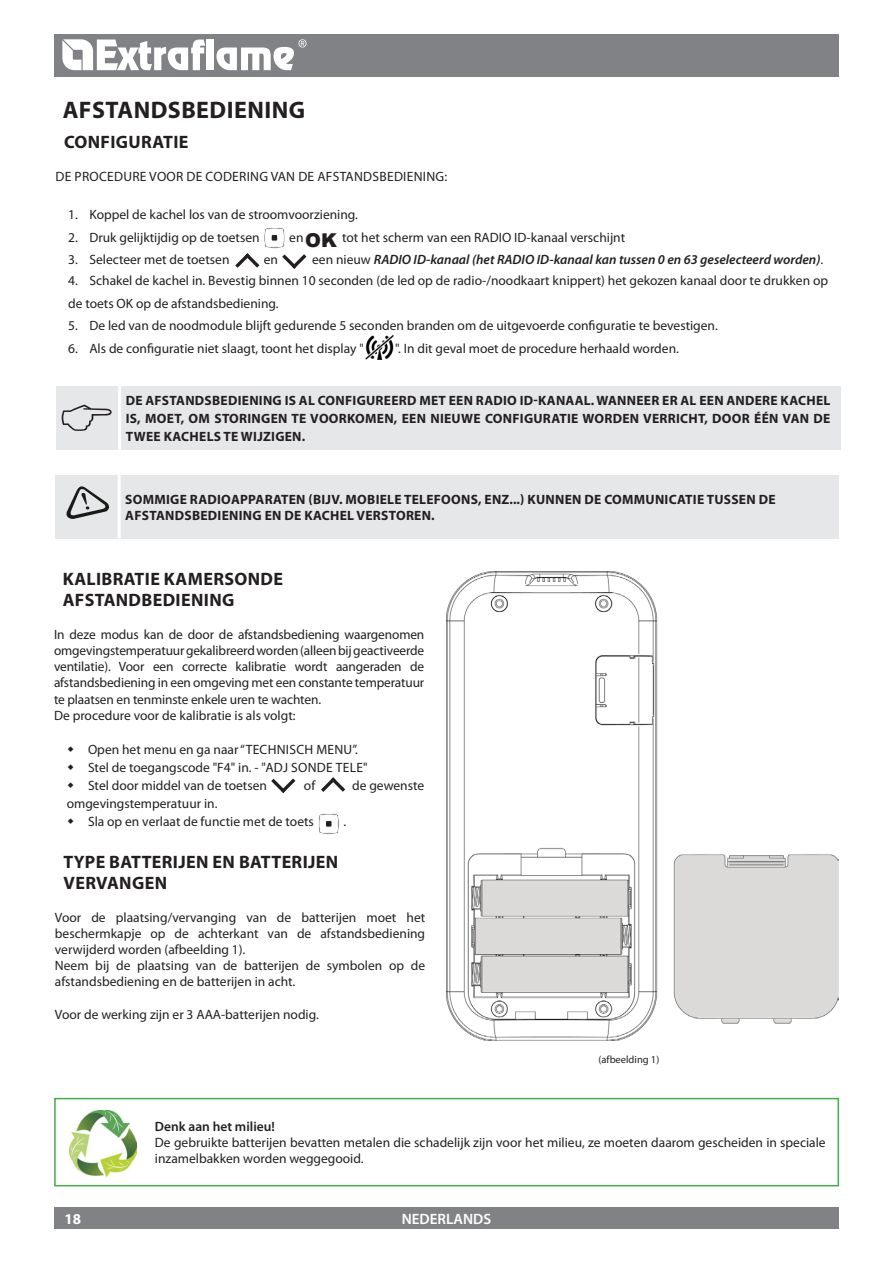
<style>
.page{position:relative;width:893px;height:1263px;background:#fff}
.page>*{position:absolute;margin:0;border:0;box-sizing:border-box;transform-origin:0 0}
.t1{font:700 24px "Myriad Pro";letter-spacing:.02em;color:#231f20}
.t2{font:700 18px/21.6px "Myriad Pro";letter-spacing:.02em;color:#231f20}
.t3{font:900 15.45px "Arial";color:#231f20}
.t4{font:600 15px "Myriad Pro";color:#fff}
.t5{font:700 15px "Myriad Pro";color:#fff}
.t6{font:13.5px/16.2px "Myriad Pro";color:#231f20}
.t7{font:700 13.5px/16.2px "Myriad Pro";letter-spacing:.02em;color:#231f20}
.t8{font:italic 600 13.5px "Myriad Pro";color:#231f20}
.t9{font:600 13.5px "Myriad Pro";color:#231f20}
.t10{font:900 12.75px "Arial";color:#231f20}
.t11{font:10.5px "Myriad Pro";color:#231f20}
.s1{font-family:"Arial";font-weight:900;font-size:19.05px}
.s2{font-weight:400;font-style:normal}
</style>
<div class="page">
<img style="left:446px;top:571px;width:392px;height:470px">
<div style="left:54px;top:34px;width:785px;height:43px;background:#808285"></div>
<div style="left:54px;top:1208px;width:785px;height:21px;background:#808285"></div>
<svg style="left:62px;top:39px;width:143px;height:31px"></svg>
<div style="left:207px;top:40px;width:7px;height:30px;background:#fff"></div>
<svg style="left:216px;top:39px;width:90px;height:31px"></svg>
<div style="left:54px;top:1098px;width:785px;height:88px;border:2px solid #40ae49"></div>
<div style="left:55px;top:475px;width:784px;height:63px;background:#e6e7e9"></div>
<hr style="left:118px;top:475px;width:3px;height:63px;background:#fff">
<svg style="left:66px;top:486px;width:43px;height:33px"></svg>
<img style="left:70px;top:1110px;width:67px;height:66px">
<svg style="left:271px;top:778px;width:24px;height:15px"></svg>
<svg style="left:321px;top:777px;width:24px;height:15px"></svg>
<svg style="left:318px;top:813px;width:21px;height:21px"></svg>
<div style="left:56px;top:386px;width:785px;height:64px;background:#e6e7e9"></div>
<hr style="left:118px;top:386px;width:3px;height:64px;background:#fff">
<svg style="left:235px;top:227px;width:71px;height:42px"></svg>
<img style="left:365px;top:335px;width:29px;height:24px">
<h1 class="t1" style="left:63px;top:94px;width:244px">AFSTANDSBEDIENING</h1>
<h2 class="t2" style="left:64px;top:131px;width:13px">CONFIGURA</h2>
<h2 class="t2" style="left:163px;top:131px;width:18px">TIE</h2>
<p class="t6" style="left:56px;top:168px;width:44px">De procedu</p>
<p class="t6" style="left:132px;top:168px;width:27px">re voo</p>
<p class="t6" style="left:176px;top:168px;width:39px">r de code</p>
<p class="t6" style="left:239px;top:168px;width:41px">ring van</p>
<p class="t6" style="left:298px;top:168px;width:28px">de afstands</p>
<p class="t6" style="left:379px;top:168px;width:16px">bedienin</p>
<p class="t6" style="left:435px;top:168px;width:13px">g:</p>
<p class="t6" style="left:68px;top:206px;width:291px">1. Koppel de kachel los van de stroomvoorziening.</p>
<p class="t6" style="left:68px;top:229px;width:193px">2. Druk gelijktijdig op de toetsen</p>
<p class="t10" style="left:264px;top:254px;width:23px">OK</p>
<p class="t3" style="left:306px;top:178px;width:27px;rotate:-180deg">OK</p>
<p class="t6" style="left:289px;top:229px;width:337px">en<span class="s1">OK</span> tot het scherm van een RADIO ID-kanaal verschijnt</p>
<p class="t8" style="left:312px;top:251px;width:512px"><span class="s2">een nieuw</span> RADIO ID-kanaal (het RADIO ID-kanaal kan tussen 0 en 63 geselecteerd worden)<span class="s2">.</span></p>
<p class="t6" style="left:68px;top:269px;width:761px;line-height:22.5px">4. Schakel de kachel in. Bevestig binnen 10 seconden (de led op de radio-/noodkaart knippert) het gekozen kanaal door te drukken op de toets OK op de afstandsbediening.</p>
<p class="t6" style="left:68px;top:317px;width:651px">5. De led van de noodmodule blijft gedurende 5 seconden branden om de uitgevoerde configuratie te bevestigen.</p>
<p class="t6" style="left:68px;top:340px;width:297px">6. Als de configuratie niet slaagt, toont het display "</p>
<p class="t6" style="left:395px;top:340px;width:285px">". In dit geval moet de procedure herhaald worden.</p>
<p class="t6" style="left:68px;top:251px;width:163px">3. Selecteer met de toetsen</p>
<p class="t6" style="left:264px;top:251px;width:16px">en</p>
<p class="t3" style="left:235px;top:344px;width:27px">OK</p>
<p class="t7" style="left:126px;top:392px;width:202px">DE AFSTANDSBEDIENING IS AL CONFIGUREERD</p>
<p class="t7" style="left:419px;top:392px;width:66px">MET EEN RADIO</p>
<p class="t7" style="left:520px;top:392px;width:312px">ID-KANAAL. WANNEER ER AL EEN ANDERE KACHEL</p>
<p class="t7" style="left:126px;top:410px;width:285px">IS, MOET, OM STORINGEN TE VOORKOMEN, EEN</p>
<p class="t7" style="left:430px;top:410px;width:9px">NIEU</p>
<p class="t7" style="left:461px;top:410px;width:34px">WE CONFIGURA</p>
<p class="t7" style="left:559px;top:410px;width:45px">TIE WORDEN</p>
<p class="t7" style="left:643px;top:410px;width:9px">VERRICH</p>
<p class="t7" style="left:698px;top:410px;width:134px">T, DOOR ÉÉN VAN DE</p>
<p class="t7" style="left:126px;top:428px;width:181px">TWEE KACHELS TE WIJZIGEN.</p>
<p class="t7" style="left:125px;top:490px;width:652px">SOMMIGE RADIOAPPARATEN (BIJV. MOBIELE TELEFOONS, ENZ...) KUNNEN DE COMMUNICATIE TUSSEN DE<br>AFSTANDSBEDIENING EN DE KACHEL VERSTOREN.</p>
<h2 class="t2" style="left:63px;top:567px;width:222px">KALIBRATIE KAMERSONDE<br>AFSTANDBEDIENING</h2>
<p class="t6" style="left:54px;top:626px;width:372px">In deze modus kan de door de afstandsbediening waargenomen omgevingstemperatuur gekalibreerd worden (alleen bij geactiveerde ventilatie). Voor een correcte kalibratie wordt aangeraden de afstandsbediening in een omgeving met een constante temperatuur te plaatsen en tenminste enkele uren te wachten.<br>De procedure voor de kalibratie is als volgt:</p>
<p class="t6" style="left:88px;top:740px;width:281px;line-height:18px">Open het menu en ga naar “TECHNISCH MENU”.<br>Stel de toegangscode "F4" in. - "ADJ SONDE TELE"<br>Stel door middel van de toetsen</p>
<p class="t3" style="left:295px;top:702px;width:27px;rotate:-180deg">OK</p>
<p class="t6" style="left:304px;top:777px;width:13px">of</p>
<p class="t6" style="left:352px;top:777px;width:74px">de gewenste</p>
<p class="t6" style="left:88px;top:794px;width:227px;line-height:18px;text-indent:-21px">omgevingstemperatuur in.<br>Sla op en verlaat de functie met de toets</p>
<p class="t6" style="left:344px;top:813px;width:4px">.</p>
<h2 class="t2" style="left:64px;top:850px;width:276px">TYPE BATTERIJEN EN BATTERIJEN<br>VERVANGEN</h2>
<p class="t6" style="left:55px;top:909px;width:372px">Voor de plaatsing/vervanging van de batterijen moet het beschermkapje op de achterkant van de afstandsbediening verwijderd worden (afbeelding 1).<br>Neem bij de plaatsing van de batterijen de symbolen op de afstandsbediening en de batterijen in acht.</p>
<p class="t6" style="left:55px;top:1006px;width:265px">Voor de werking zijn er 3 AAA-batterijen nodig.</p>
<p class="t11" style="left:599px;top:1053px;width:62px">(afbeelding 1)</p>
<p class="t9" style="left:155px;top:1118px;width:121px">Denk aan het milieu!</p>
<p class="t6" style="left:155px;top:1134px;width:672px">De gebruikte batterijen bevatten metalen die schadelijk zijn voor het milieu, ze moeten daarom gescheiden in speciale inzamelbakken worden weggegooid.</p>
<p class="t5" style="left:65px;top:1209px;width:18px">18</p>
<p class="t4" style="left:402px;top:1209px;width:91px">NEDERLANDS</p>
</div>
